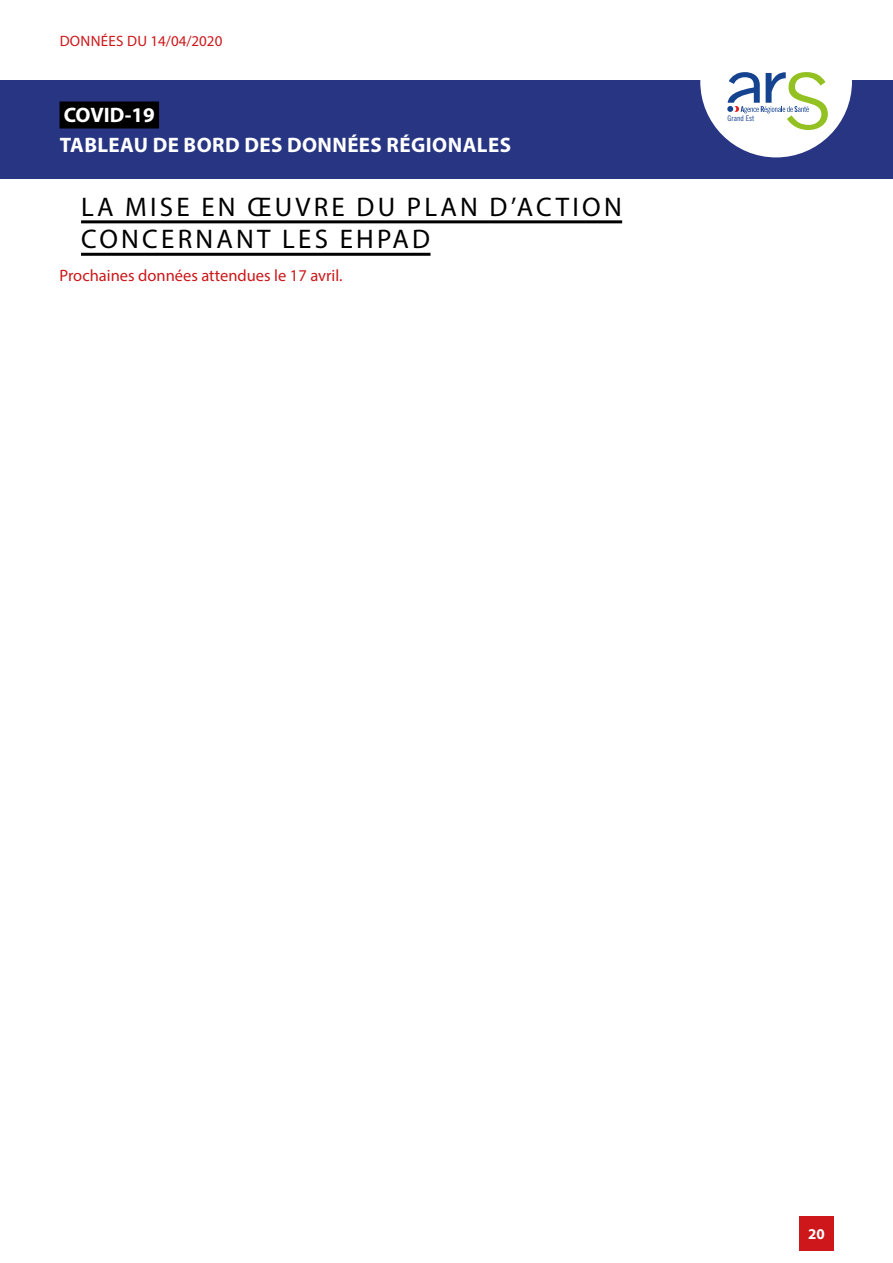
<style>
.page{position:relative;width:893px;height:1263px;background:#fff}
.page>*{position:absolute;margin:0;border:0;box-sizing:border-box;transform-origin:0 0}
.t1{font:27px/32.4px "Myriad Pro";letter-spacing:.12em;color:#000}
.t2{font:700 21px/29.4px "Myriad Pro";letter-spacing:.02em;color:#fff}
.t3{font:16.5px "Myriad Pro";color:#cd171a}
.t4{font:15px "Myriad Pro";letter-spacing:.02em;color:#cd171a}
.t5{font:700 15px "Myriad Pro";color:#fff}
.t6{font:7.8px "Trade Gothic LT Std Cn 18";color:#154390}
</style>
<div class="page">
<div style="left:0;top:80px;width:893px;height:99px;background:#283583"></div>
<div style="left:60px;top:101px;width:99px;height:27px;background:#000"></div>
<div style="left:700px;top:6px;width:152px;height:151px;background:#fff;border-radius:50%"></div>
<svg style="left:727px;top:72px;width:101px;height:58px"></svg>
<div style="left:799px;top:1216px;width:34px;height:34px;background:#cd171a"></div>
<hr style="left:81px;top:220px;width:541px;height:3px;background:#000">
<hr style="left:81px;top:253px;width:349px;height:3px;background:#000">
<p class="t4" style="left:60px;top:31px;width:164px">DONNÉES DU 14/04/2020</p>
<p class="t2" style="left:60px;top:100px;width:453px">COVID-19<br>TABLEAU DE BORD DES DONNÉES RÉGIONALES</p>
<p class="t6" style="left:728px;top:114px;width:28px">Grand Est</p>
<p class="t1" style="left:81px;top:190px;width:542px">LA MISE EN ŒUVRE DU PLAN D’ACTION<br>CONCERNANT LES EHPAD</p>
<p class="t3" style="left:60px;top:265px;width:285px">Prochaines données attendues le 17 avril.</p>
<p class="t5" style="left:808px;top:1224px;width:18px">20</p>
</div>
